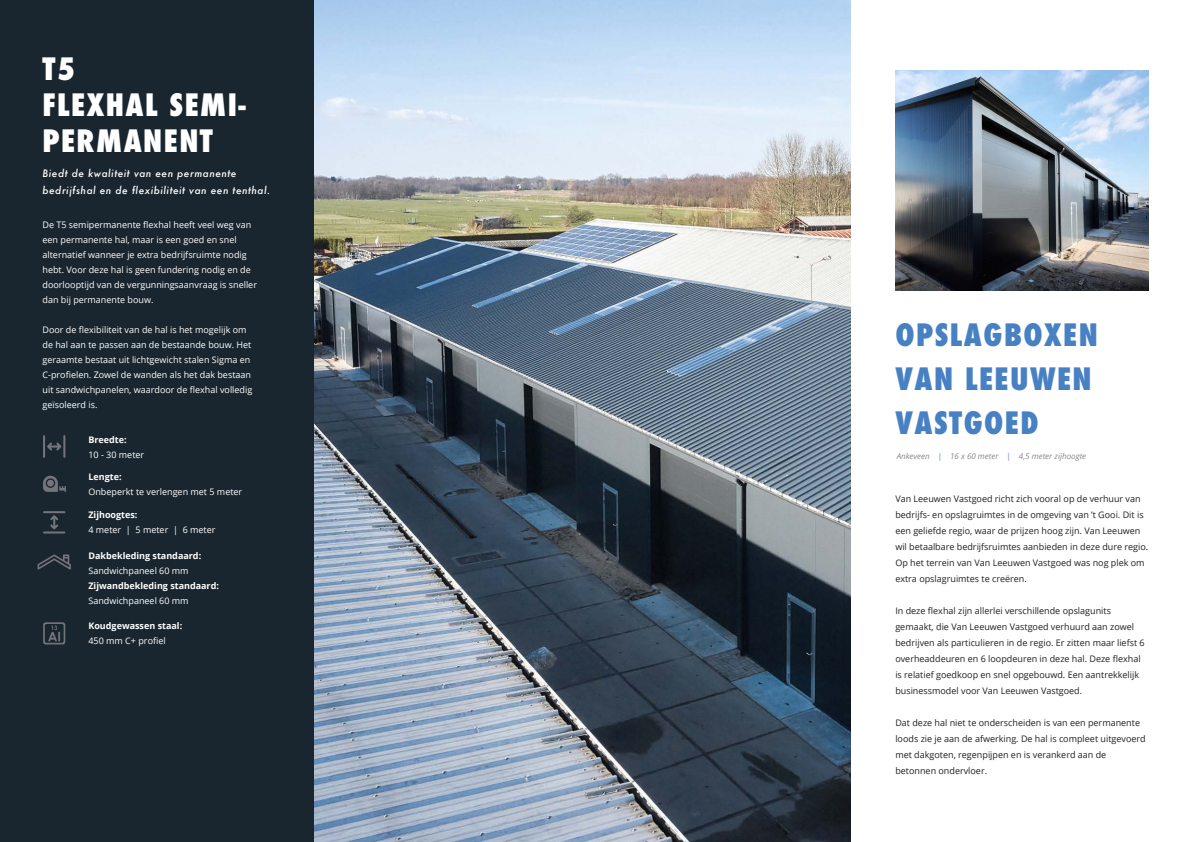
<style>
.page{position:relative;width:1191px;height:842px;background:#fff}
.page>*{position:absolute;margin:0;border:0;box-sizing:border-box;transform-origin:0 0}
.t1{font:800 condensed 30px "Futura";letter-spacing:.05em;color:#4881c3}
.t2{font:800 condensed 30px "Futura";letter-spacing:.05em;color:#fff}
.t3{font:italic 500 10px "Futura";letter-spacing:.05em;color:#fff}
.t4{font:9px/16px "Open Sans";color:#231f20}
.t5{font:9px/15px "Open Sans";color:#fff}
.t6{font:700 9px "Open Sans";color:#fff}
.t7{font:italic 8px "Open Sans";color:#87898c}
.s1{font-weight:700;font-style:normal;color:#94aeda}
</style>
<div class="page">
<img style="left:314px;top:0;width:536px;height:842px">
<img style="left:895px;top:71px;width:253px;height:220px">
<div style="left:0;top:0;width:314px;height:842px;background:#19262f"></div>
<svg style="left:43px;top:435px;width:22px;height:23px"></svg>
<svg style="left:43px;top:511px;width:23px;height:22px"></svg>
<svg style="left:43px;top:475px;width:23px;height:17px"></svg>
<div style="left:47px;top:480px;width:7px;height:6px;background:#74747c;border-radius:50%"></div>
<svg style="left:38px;top:554px;width:33px;height:16px"></svg>
<svg style="left:43px;top:622px;width:22px;height:22px"></svg>
<p class="t2" style="left:43px;top:48px;width:34px">T5</p>
<p class="t2" style="left:43px;top:84px;width:205px">FLEXHAL SEMI-</p>
<p class="t2" style="left:43px;top:120px;width:172px">PERMANENT</p>
<p class="t3" style="left:43px;top:166px;width:195px">Biedt de kwaliteit van een permanente</p>
<p class="t3" style="left:43px;top:183px;width:229px">bedrijfshal en de flexibiliteit van een tenthal.</p>
<p class="t5" style="left:43px;top:217px;width:216px">De T5 semipermanente flexhal heeft veel weg van een permanente hal, maar is een goed en snel alternatief wanneer je extra bedrijfsruimte nodig hebt. Voor deze hal is geen fundering nodig en de doorlooptijd van de vergunningsaanvraag is sneller dan bij permanente bouw.</p>
<p class="t5" style="left:43px;top:322px;width:211px">Door de flexibiliteit van de hal is het mogelijk om de hal aan te passen aan de bestaande bouw. Het geraamte bestaat uit lichtgewicht stalen Sigma en C-profielen. Zowel de wanden als het dak bestaan uit sandwichpanelen, waardoor de flexhal volledig geïsoleerd is.</p>
<p class="t6" style="left:88px;top:433px;width:40px">Breedte:</p>
<p class="t5" style="left:88px;top:447px;width:57px">10 - 30 meter</p>
<p class="t6" style="left:88px;top:470px;width:35px">Lengte:</p>
<p class="t5" style="left:88px;top:484px;width:155px">Onbeperkt te verlengen met 5 meter</p>
<p class="t6" style="left:88px;top:508px;width:51px">Zijhoogtes:</p>
<p class="t5" style="left:88px;top:522px;width:129px">4 meter | 5 meter | 6 meter</p>
<p class="t6" style="left:88px;top:549px;width:114px">Dakbekleding standaard:</p>
<p class="t5" style="left:88px;top:562px;width:102px">Sandwichpaneel 60 mm</p>
<p class="t6" style="left:88px;top:579px;width:132px">Zijwandbekleding standaard:</p>
<p class="t5" style="left:88px;top:592px;width:102px">Sandwichpaneel 60 mm</p>
<p class="t6" style="left:88px;top:620px;width:95px">Koudgewassen staal:</p>
<p class="t5" style="left:88px;top:633px;width:79px">450 mm C+ profiel</p>
<p class="t1" style="left:895px;top:314px;width:204px">OPSLAGBOXEN</p>
<p class="t1" style="left:895px;top:358px;width:198px">VAN LEEUWEN</p>
<p class="t1" style="left:895px;top:402px;width:145px">VASTGOED</p>
<p class="t7" style="left:896px;top:450px;width:191px">Ankeveen <span class="s1">|</span> 16 x 60 meter <span class="s1">|</span> 4,5 meter zijhoogte</p>
<p class="t4" style="left:895px;top:490px;width:254px">Van Leeuwen Vastgoed richt zich vooral op de verhuur van bedrijfs- en opslagruimtes in de omgeving van ’t Gooi. Dit is een geliefde regio, waar de prijzen hoog zijn. Van Leeuwen wil betaalbare bedrijfsruimtes aanbieden in deze dure regio.<br>Op het terrein van Van Leeuwen Vastgoed was nog plek om extra opslagruimtes te creëren.</p>
<p class="t4" style="left:895px;top:602px;width:217px">In deze flexhal zijn allerlei verschillende opslagunits</p>
<p class="t4" style="left:895px;top:618px;width:251px">gemaakt, die Van Leeuwen Vastgoed verhuurd aan zowel bedrijven als particulieren in de regio. Er zitten maar liefst 6 overheaddeuren en 6 loopdeuren in deze hal. Deze flexhal is relatief goedkoop en snel opgebouwd. Een aantrekkelijk businessmodel voor Van Leeuwen Vastgoed.</p>
<p class="t4" style="left:895px;top:714px;width:252px">Dat deze hal niet te onderscheiden is van een permanente loods zie je aan de afwerking. De hal is compleet uitgevoerd met dakgoten, regenpijpen en is verankerd aan de</p>
<p class="t4" style="left:895px;top:762px;width:93px">betonnen ondervloer.</p>
</div>
